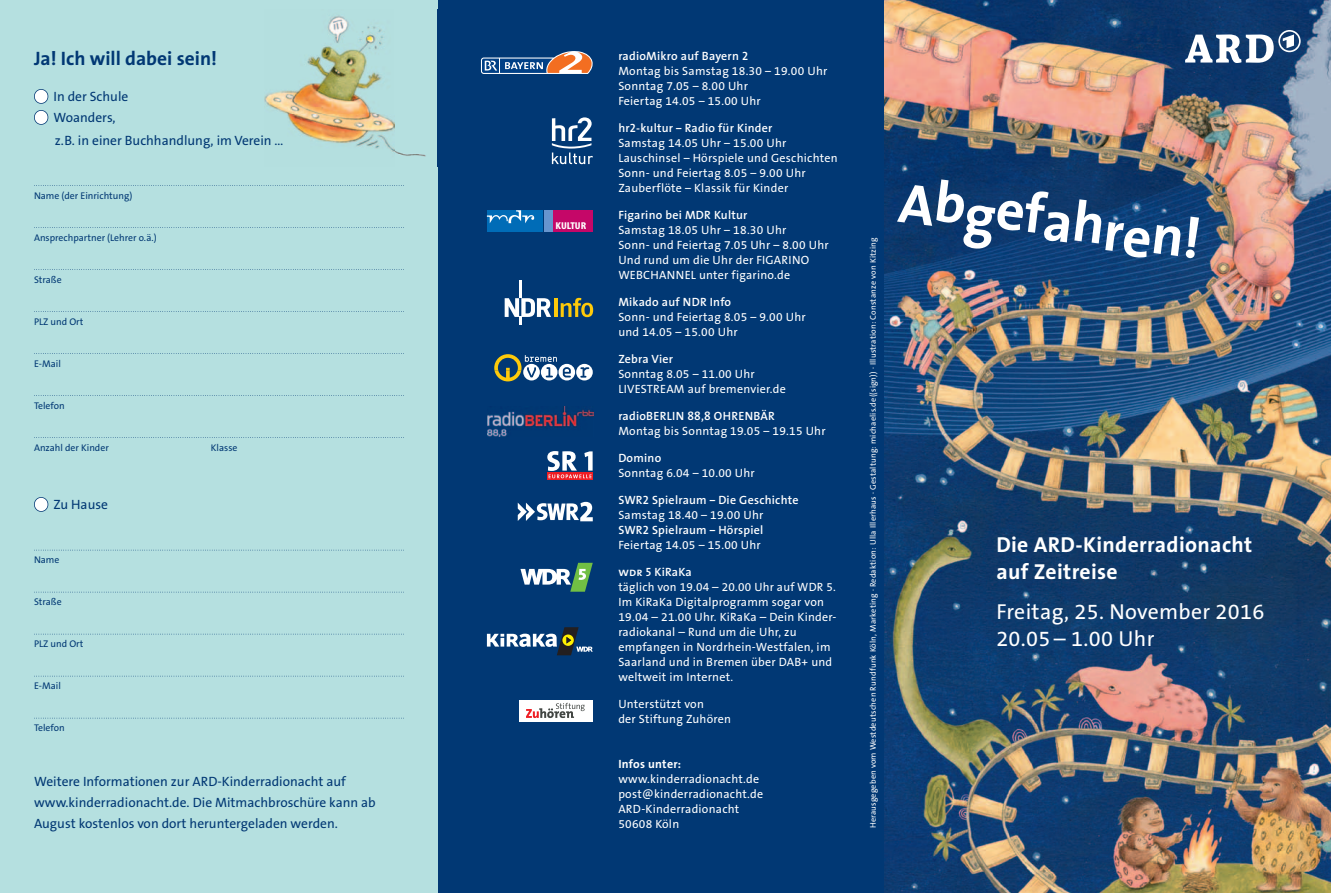
<style>
.page{position:relative;width:1331px;height:893px;background:#fff}
.page>*{position:absolute;margin:0;border:0;box-sizing:border-box;transform-origin:0 0}
.t1{font:700 56.85px "The Sans";color:#fff}
.t2{font:21.75px/27px "The Sans B W5 Plain";letter-spacing:.015em;color:#fff}
.t3{font:700 21.75px/27px "The Sans";letter-spacing:.015em;color:#fff}
.t4{font:700 19.5px "The Sans";color:#013874}
.t5{font:13.5px/21px "The Sans B W5 Plain";color:#013874}
.t6{font:12px/15px "The Sans B W5 Plain";letter-spacing:.02em;color:#fff}
.t7{font:600 12px "The Sans";letter-spacing:.02em;color:#fff}
.t8{font:700 12px "The Sans";letter-spacing:.02em;color:#fff}
.t9{font:800 condensed 10.05px "Frutiger Next LT";letter-spacing:-.005em;color:#fff;scale:.96 1}
.t10{font:9.75px "The Sans B W5 Plain";color:#013874}
.t11{font:8.25px "The Sans B W5 Plain";letter-spacing:.02em;color:#fff}
.s1{font-family:"The Sans Semi Bold Caps";font-weight:400}
</style>
<div class="page">
<div style="left:0;top:0;width:438px;height:893px;background:#b5e0e0"></div>
<div style="left:438px;top:0;width:446px;height:893px;background:#013874"></div>
<img style="left:884px;top:0;width:447px;height:893px">
<img style="left:265px;top:9px;width:173px;height:158px">
<svg style="left:34px;top:185px;width:370px;height:1px"></svg>
<svg style="left:34px;top:227px;width:370px;height:1px"></svg>
<svg style="left:34px;top:269px;width:370px;height:1px"></svg>
<svg style="left:34px;top:311px;width:370px;height:1px"></svg>
<svg style="left:34px;top:353px;width:370px;height:1px"></svg>
<svg style="left:34px;top:395px;width:370px;height:1px"></svg>
<svg style="left:34px;top:437px;width:370px;height:1px"></svg>
<svg style="left:34px;top:550px;width:370px;height:1px"></svg>
<svg style="left:34px;top:592px;width:370px;height:1px"></svg>
<svg style="left:34px;top:634px;width:370px;height:1px"></svg>
<svg style="left:34px;top:676px;width:370px;height:1px"></svg>
<svg style="left:34px;top:718px;width:370px;height:1px"></svg>
<svg style="left:34px;top:89px;width:14px;height:15px"></svg>
<svg style="left:34px;top:110px;width:14px;height:15px"></svg>
<svg style="left:34px;top:497px;width:14px;height:15px"></svg>
<svg style="left:505px;top:281px;width:46px;height:44px"></svg>
<hr style="left:555px;top:298px;width:3px;height:19px;background:#feca0a">
<svg style="left:561px;top:298px;width:32px;height:19px"></svg>
<img style="left:488px;top:406px;width:106px;height:30px">
<svg style="left:481px;top:51px;width:112px;height:23px"></svg>
<svg style="left:494px;top:354px;width:99px;height:27px"></svg>
<svg style="left:547px;top:478px;width:46px;height:2px"></svg>
<svg style="left:547px;top:451px;width:46px;height:27px"></svg>
<svg style="left:552px;top:117px;width:41px;height:47px"></svg>
<div style="left:519px;top:700px;width:74px;height:22px;background:#fff"></div>
<svg style="left:526px;top:703px;width:59px;height:15px"></svg>
<div style="left:487px;top:210px;width:56px;height:21px;background:#006cb7"></div>
<div style="left:544px;top:210px;width:8px;height:21px;background:#6795ce"></div>
<div style="left:554px;top:210px;width:39px;height:21px;background:#c50768"></div>
<svg style="left:487px;top:210px;width:47px;height:13px"></svg>
<svg style="left:1185px;top:30px;width:116px;height:33px"></svg>
<svg style="left:520px;top:563px;width:73px;height:29px"></svg>
<svg style="left:518px;top:502px;width:75px;height:19px"></svg>
<svg style="left:487px;top:627px;width:106px;height:28px"></svg>
<h3 class="t4" style="left:34px;top:42px;width:185px">Ja! Ich will dabei sein!</h3>
<p class="t5" style="left:54px;top:86px;width:76px">In der Schule<br>Woanders,</p>
<p class="t5" style="left:55px;top:130px;width:230px">z. B. in einer Buchhandlung, im Verein …</p>
<p class="t10" style="left:34px;top:189px;width:100px">Name (der Einrichtung)</p>
<p class="t10" style="left:34px;top:231px;width:124px">Ansprechpartner (Lehrer o. ä.)</p>
<p class="t10" style="left:34px;top:273px;width:29px">Straße</p>
<p class="t10" style="left:34px;top:315px;width:51px">PLZ und Ort</p>
<p class="t10" style="left:34px;top:357px;width:28px">E-Mail</p>
<p class="t10" style="left:34px;top:399px;width:32px">Telefon</p>
<p class="t10" style="left:34px;top:441px;width:76px">Anzahl der Kinder</p>
<p class="t10" style="left:211px;top:441px;width:28px">Klasse</p>
<p class="t5" style="left:54px;top:494px;width:56px">Zu Hause</p>
<p class="t10" style="left:34px;top:554px;width:27px">Name</p>
<p class="t10" style="left:34px;top:596px;width:29px">Straße</p>
<p class="t10" style="left:34px;top:638px;width:51px">PLZ und Ort</p>
<p class="t10" style="left:34px;top:680px;width:28px">E-Mail</p>
<p class="t10" style="left:34px;top:722px;width:32px">Telefon</p>
<p class="t5" style="left:34px;top:771px;width:343px">Weitere Informationen zur ARD-Kinderradionacht auf www.kinderradionacht.de. Die Mitmachbroschüre kann ab<br>August kostenlos von dort he runtergeladen werden.</p>
<p class="t9" style="left:555px;top:220px;width:34px">KULTUR</p>
<p class="t7" style="left:618px;top:46px;width:131px">radioMikro auf Bayern <span class="s1">2</span></p>
<p class="t6" style="left:618px;top:63px;width:211px">Montag bis Samstag 18.30 – 19.00 Uhr<br>Sonntag 7.05 – 8.00 Uhr<br>Feiertag 14.05 – 15.00 Uhr</p>
<p class="t7" style="left:618px;top:118px;width:156px">hr<span class="s1">2</span>-kultur – Radio für Kinder</p>
<p class="t6" style="left:618px;top:135px;width:221px">Samstag 14.05 Uhr – 15.00 Uhr Lauschinsel – Hörspiele und Geschichten Sonn- und Feiertag 8.05 – 9.00 Uhr Zauberflöte – Klassik für Kinder</p>
<p class="t7" style="left:618px;top:205px;width:131px">Figarino bei MDR Kultur</p>
<p class="t6" style="left:618px;top:222px;width:212px">Samstag 18.05 Uhr – 18.30 Uhr<br>Sonn- und Feiertag 7.05 Uhr – 8.00 Uhr<br>Und rund um die Uhr der FIGARINO<br>WEBCHANNEL unter figarino.de</p>
<p class="t7" style="left:618px;top:292px;width:114px">Mikado auf NDR Info</p>
<p class="t6" style="left:618px;top:309px;width:189px">Sonn- und Feiertag 8.05 – 9.00 Uhr und 14.05 – 15.00 Uhr</p>
<p class="t7" style="left:618px;top:349px;width:56px">Zebra Vier</p>
<p class="t6" style="left:618px;top:366px;width:169px">Sonntag 8.05 – 11.00 Uhr<br>LIVESTREAM auf bremenvier.de</p>
<p class="t7" style="left:618px;top:406px;width:158px">radioBERLIN 88,8 OHRENBÄR</p>
<p class="t6" style="left:618px;top:423px;width:209px">Montag bis Sonntag 19.05 – 19.15 Uhr</p>
<p class="t7" style="left:618px;top:448px;width:44px">Domino</p>
<p class="t6" style="left:618px;top:465px;width:138px">Sonntag 6.04 – 10.00 Uhr</p>
<p class="t7" style="left:618px;top:490px;width:182px">SWR<span class="s1">2</span> Spielraum – Die Geschichte</p>
<p class="t6" style="left:618px;top:507px;width:147px">Samstag 18.40 – 19.00 Uhr</p>
<p class="t7" style="left:618px;top:520px;width:147px">SWR<span class="s1">2</span> Spielraum – Hörspiel</p>
<p class="t6" style="left:618px;top:537px;width:144px">Feiertag 14.05 – 15.00 Uhr</p>
<p class="t7" style="left:618px;top:562px;width:75px"><span class="s1">wdr 5</span> KiRaKa</p>
<p class="t6" style="left:618px;top:579px;width:220px">täglich von 19.04 – 20.00 Uhr auf WDR 5.<br>Im KiRaKa Digitalprogramm sogar von 19.04 – 21.00 Uhr. KiRaKa – Dein Kinder&shy;radiokanal – Rund um die Uhr, zu empfangen in Nordrhein-Westfalen, im Saarland und in Bremen über DAB+ und weltweit im Internet.</p>
<p class="t6" style="left:618px;top:696px;width:114px">Unterstützt von<br>der Stiftung Zuhören</p>
<p class="t8" style="left:618px;top:754px;width:64px">Infos unter:</p>
<p class="t6" style="left:618px;top:771px;width:146px">www.kinderradionacht.de post@kinderradionacht.de<br>ARD-Kinderradionacht<br>50608 Köln</p>
<p class="t11" style="left:868px;top:828px;width:592px;rotate:-90deg">Herausgegeben vom Westdeutschen Rundfunk Köln, Marketing · Redaktion: Ulla Illerhaus · Gestaltung: michaelis.de((sign)) · Illustration: Constanze von Kitzing</p>
<h1 class="t1" style="left:905px;top:155px;width:305px;rotate:7deg">Abgefahren!</h1>
<h2 class="t3" style="left:996px;top:530px;width:258px">Die ARD-Kinderradionacht auf Zeitreise</h2>
<h2 class="t2" style="left:996px;top:598px;width:269px">Freitag, 25. November 2016<br>20.05 – 1.00 Uhr</h2>
</div>
